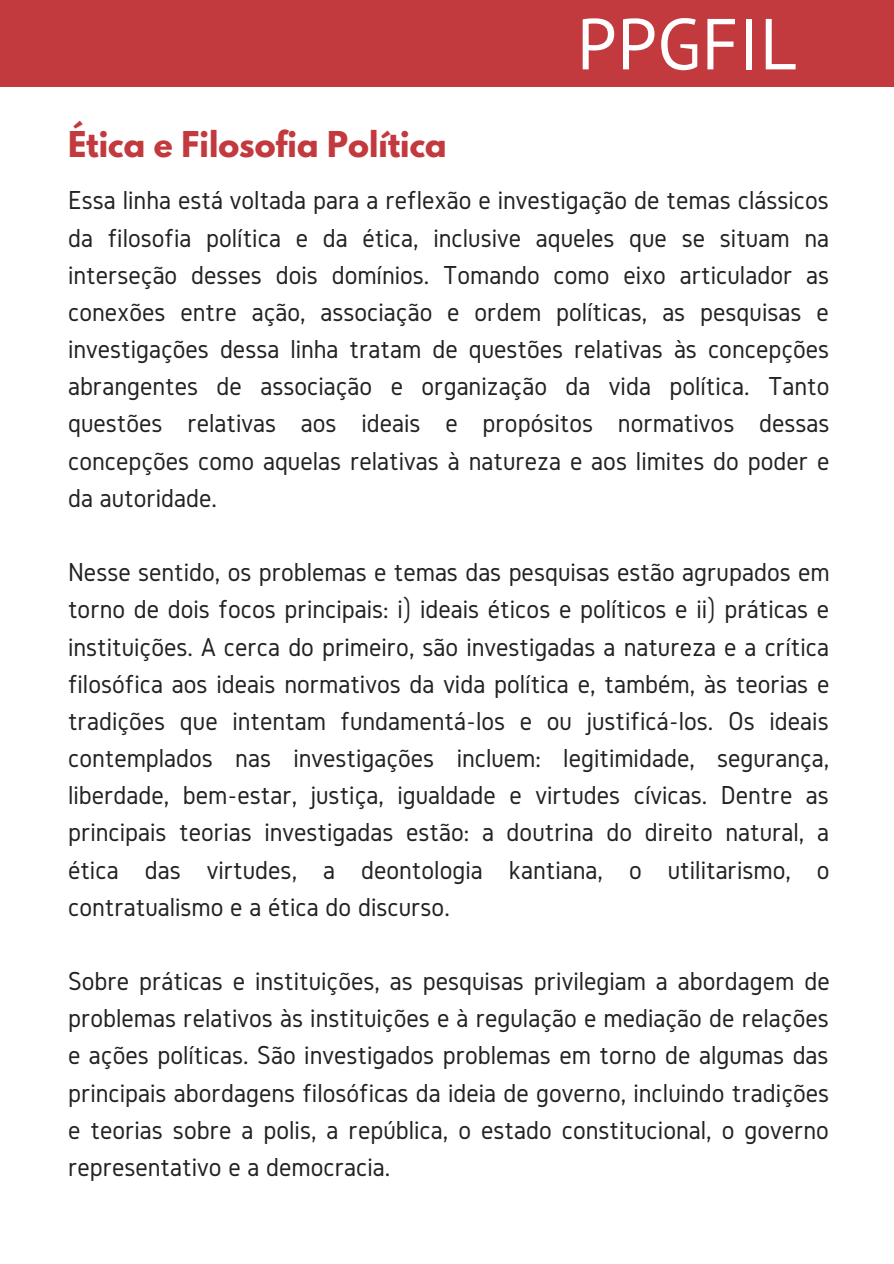
<style>
.page{position:relative;width:894px;height:1264px;background:#fff}
.page>*{position:absolute;margin:0;border:0;box-sizing:border-box;transform-origin:0 0}
.t1{font:72px "PT Sans";color:#fff}
.t2{font:700 31.5px "League Spartan";color:#c2393e}
.t3{font:27px/37.2px "Gidole";color:#222;text-align:justify}
</style>
<div class="page">
<div style="left:0;top:0;width:893px;height:86px;background:#c2393e"></div>
<p class="t2" style="left:68px;top:129px;width:380px">Ética e Filosofia Política</p>
<h1 class="t1" style="left:576px;top:-4px;width:222px">PPGFIL</h1>
<p class="t3" style="left:68px;top:181px;width:762px">Essa linha está voltada para a reflexão e investigação de temas clássicos da filosofia política e da ética, inclusive aqueles que se situam na interseção desses dois domínios. Tomando como eixo articulador as conexões entre ação, associação e ordem políticas, as pesquisas e investigações dessa linha tratam de questões relativas às concepções abrangentes de associação e organização da vida política. Tanto questões relativas aos ideais e propósitos normativos dessas concepções como aquelas relativas à natureza e aos limites do poder e da autoridade.</p>
<p class="t3" style="left:68px;top:553px;width:762px">Nesse sentido, os problemas e temas das pesquisas estão agrupados em torno de dois focos principais: i) ideais éticos e políticos e ii) práticas e instituições. A cerca do primeiro, são investigadas a natureza e a crítica filosófica aos ideais normativos da vida política e, também, às teorias e tradições que intentam fundamentá-los e ou justificá-los. Os ideais contemplados nas investigações incluem: legitimidade, segurança, liberdade, bem-estar, justiça, igualdade e virtudes cívicas. Dentre as principais teorias investigadas estão: a doutrina do direito natural, a ética das virtudes, a deontologia kantiana, o utilitarismo, o contratualismo e a ética do discurso.</p>
<p class="t3" style="left:68px;top:962px;width:763px">Sobre práticas e instituições, as pesquisas privilegiam a abordagem de problemas relativos às instituições e à regulação e mediação de relações e ações políticas. São investigados problemas em torno de algumas das principais abordagens filosóficas da ideia de governo, incluindo tradições e teorias sobre a polis, a república, o estado constitucional, o governo representativo e a democracia.</p>
</div>
